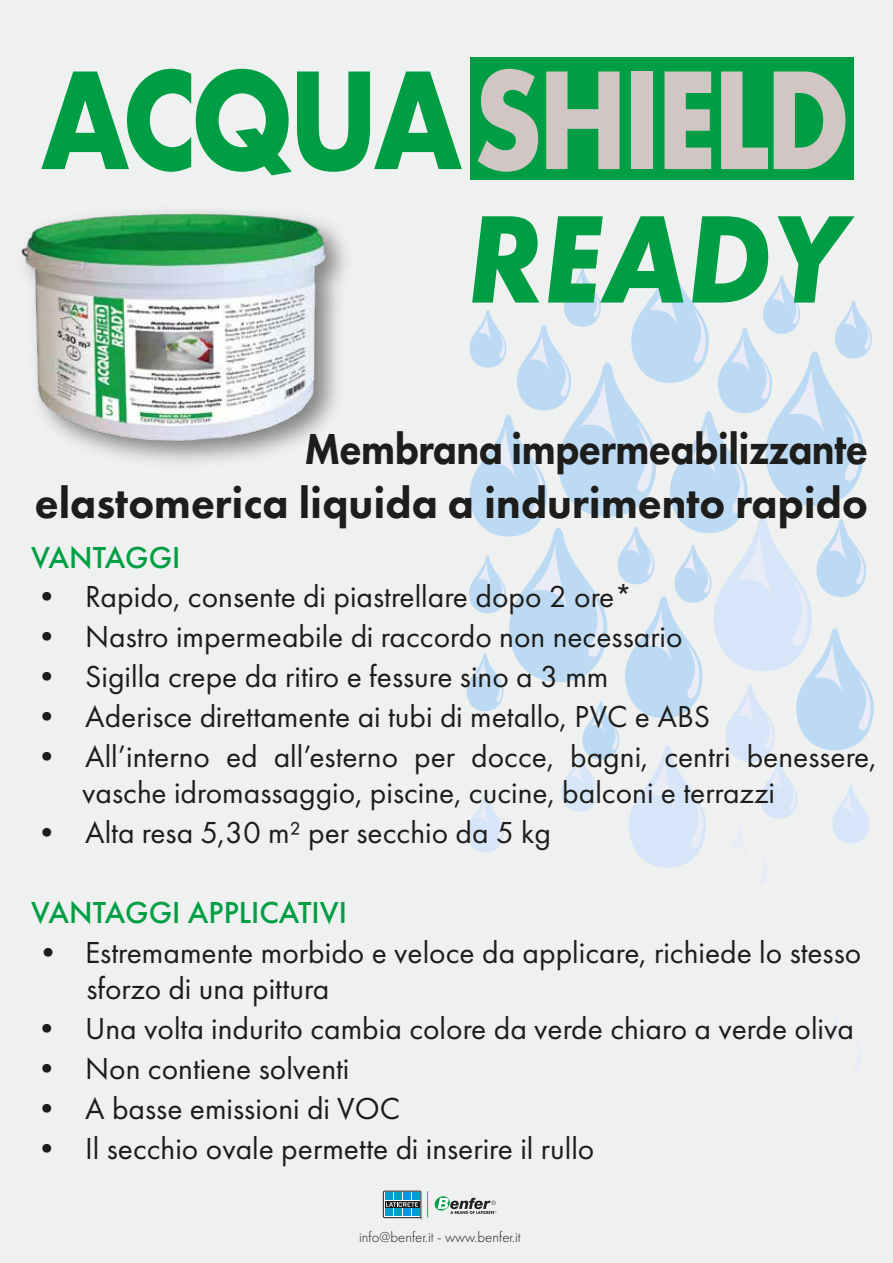
<style>
.page{position:relative;width:893px;height:1263px;background:#eff0f0}
.page>*{position:absolute;margin:0;border:0;box-sizing:border-box;transform-origin:0 0}
.t1{font:700 129.3px "Futura";letter-spacing:-.05em;color:#d2c6c4;scale:.84 1}
.t2{font:italic 700 129.3px "Futura PT";color:#009e44;scale:.95 1}
.t3{font:800 45px/54px "Futura PT";color:#1d1d1b;text-align:right;scale:.9 1}
.t4{font:31.5px/35.7px "Futura PT";color:#1d1d1b}
.t5{font:500 31.5px "Futura PT";color:#009e44}
.t6{font:300 15px "Futura PT";color:#1d1d1b}
.s1{color:#009e44}
</style>
<div class="page">
<img style="left:21px;top:208px;width:319px;height:245px">
<svg style="left:467px;top:260px;width:407px;height:608px"></svg>
<div style="left:470px;top:58px;width:384px;height:122px;background:#009e44"></div>
<svg style="left:434px;top:1196px;width:62px;height:18px"></svg>
<div style="left:383px;top:1191px;width:38px;height:27px;border:1px solid #1d1d1b"></div>
<div style="left:385px;top:1209px;width:7px;height:7px;background:#009dcc"></div>
<div style="left:385px;top:1201px;width:34px;height:6px;background:#1d1d1b"></div>
<div style="left:385px;top:1192px;width:7px;height:8px;background:#009dcc"></div>
<svg style="left:386px;top:1191px;width:42px;height:28px"></svg>
<h1 class="t1" style="left:41px;top:27px;width:966px"><span class="s1">ACQUA</span> SHIELD</h1>
<h1 class="t2" style="left:467px;top:180px;width:402px">READY</h1>
<h2 class="t3" style="left:35px;top:421px;width:927px">Membrana impermeabilizzante<br>elastomerica liquida a indurimento rapido</h2>
<p class="t5" style="left:31px;top:538px;width:151px">VANTAGGI</p>
<p class="t4" style="left:31px;top:579px;width:603px">• Rapido, consente di piastrellare dopo 2 ore*</p>
<p class="t4" style="left:31px;top:619px;width:653px">• Nastro impermeabile di raccordo non necessario</p>
<p class="t4" style="left:31px;top:659px;width:579px">• Sigilla crepe da ritiro e fessure sino a 3 mm</p>
<p class="t4" style="left:31px;top:699px;width:680px">• Aderisce direttamente ai tubi di metallo, PVC e ABS</p>
<p class="t4" style="left:82px;top:739px;width:796px;text-indent:-51px">• All’interno ed all’esterno per docce, bagni, centri benessere, vasche idromassaggio, piscine, cucine, balconi e terrazzi</p>
<p class="t4" style="left:31px;top:814px;width:522px">• Alta resa 5,30 m² per secchio da 5 kg</p>
<p class="t5" style="left:31px;top:893px;width:317px">VANTAGGI APPLICATIVI</p>
<p class="t4" style="left:86px;top:934px;width:776px;text-indent:-54px">• Estremamente morbido e veloce da applicare, richiede lo stesso sforzo di una pittura</p>
<p class="t4" style="left:31px;top:1010px;width:824px">• Una volta indurito cambia colore da verde chiaro a verde oliva</p>
<p class="t4" style="left:31px;top:1050px;width:320px">• Non contiene solventi</p>
<p class="t4" style="left:31px;top:1090px;width:370px">• A basse emissioni di VOC</p>
<p class="t4" style="left:31px;top:1130px;width:565px">• Il secchio ovale permette di inserire il rullo</p>
<p class="t6" style="left:359px;top:1228px;width:163px">info@benfer.it - www.benfer.it</p>
</div>
